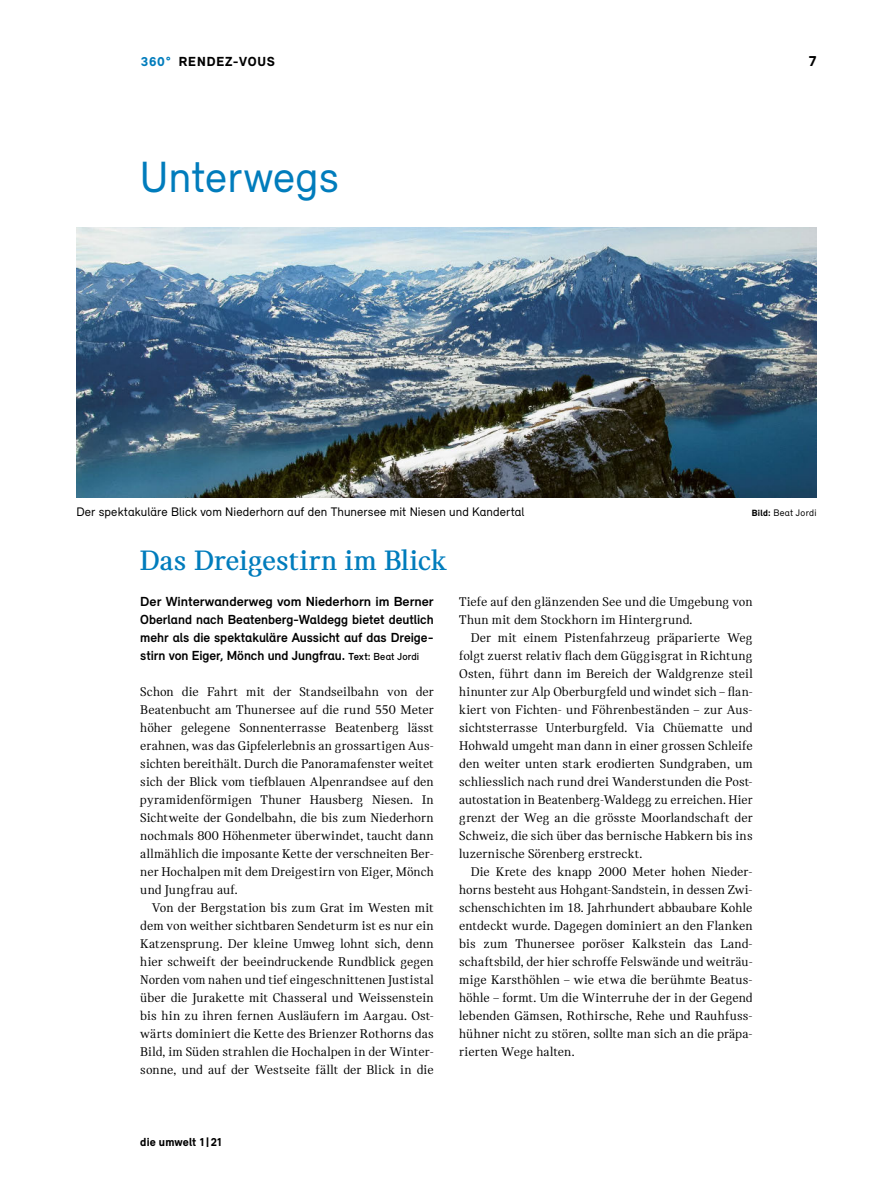
<style>
.page{position:relative;width:893px;height:1191px;background:#fff}
.page>*{position:absolute;margin:0;border:0;box-sizing:border-box;transform-origin:0 0}
.t1{font:45px "Relevant";color:#007cbc}
.t2{font:700 30px "Catalog";letter-spacing:-.005em;color:#007cbc}
.t3{font:900 15px "Relevant";color:#000}
.t4{font:13.5px/18px "Catalog";letter-spacing:.005em;color:#000;text-align:justify}
.t5{font:700 13.5px/18px "Relevant";color:#000;text-align:justify;scale:1.05 1}
.t6{font:900 13.5px "Relevant";letter-spacing:.06em;color:#000}
.t7{font:12.75px "Relevant";letter-spacing:.01em;color:#000}
.t8{font:900 12px "Relevant";letter-spacing:.01em;color:#000}
.t9{font:9.75px "Relevant";letter-spacing:.025em;color:#000}
.s1{color:#007cbc}
.s2{font-weight:900;font-size:9.3px}
.s3{font-size:10.5px}
.s4{font-weight:500;font-size:10.5px}
</style>
<div class="page">
<img style="left:77px;top:228px;width:739px;height:270px">
<p class="t6" style="left:141px;top:53px;width:136px"><span class="s1">360°</span> RENDEZ-VOUS</p>
<h1 class="t1" style="left:140px;top:150px;width:201px">Unterwegs</h1>
<p class="t3" style="left:809px;top:52px;width:9px">7</p>
<p class="t7" style="left:77px;top:504px;width:450px">Der spektakuläre Blick vom Niederhorn auf den Thunersee mit Niesen und Kandertal</p>
<p class="t9" style="left:752px;top:507px;width:66px"><span class="s2">Bild:</span> Beat Jordi</p>
<h2 class="t2" style="left:140px;top:543px;width:309px">Das Dreigestirn im Blick</h2>
<p class="t5" style="left:140px;top:592px;width:281px">Der Winterwanderweg vom Niederhorn im Berner Oberland nach Beatenberg-Waldegg bietet deutlich mehr als die spektakuläre Aussicht auf das Dreige&shy;stirn von Eiger, Mönch und Jungfrau. <span class="s3">Text:</span> <span class="s4">Beat Jordi</span></p>
<p class="t4" style="left:140px;top:682px;width:295px">Schon die Fahrt mit der Standseilbahn von der Beatenbucht am Thunersee auf die rund 550 Meter höher gelegene Sonnenterrasse Beatenberg lässt erahnen, was das Gipfelerlebnis an grossartigen Aus&shy;sichten bereithält. Durch die Panoramafenster weitet sich der Blick vom tiefblauen Alpenrandsee auf den pyramidenförmigen Thuner Hausberg Niesen. In Sichtweite der Gondelbahn, die bis zum Niederhorn nochmals 800 Höhenmeter überwindet, taucht dann allmählich die imposante Kette der verschneiten Ber&shy;ner Hochalpen mit dem Dreigestirn von Eiger, Mönch und Jungfrau auf.</p>
<p class="t4" style="left:140px;top:898px;width:295px;text-indent:11px">Von der Bergstation bis zum Grat im Westen mit dem von weither sichtbaren Sendeturm ist es nur ein Katzensprung. Der kleine Umweg lohnt sich, denn hier schweift der beeindruckende Rundblick gegen Norden vom nahen und tief eingeschnittenen Justistal über die Jurakette mit Chasseral und Weissenstein bis hin zu ihren fernen Ausläufern im Aargau. Ost&shy;wärts dominiert die Kette des Brienzer Rothorns das Bild, im Süden strahlen die Hochalpen in der Winter&shy;sonne, und auf der Westseite fällt der Blick in die</p>
<p class="t4" style="left:459px;top:592px;width:295px">Tiefe auf den glänzenden See und die Umgebung von<br>Thun mit dem Stockhorn im Hintergrund.</p>
<p class="t4" style="left:459px;top:628px;width:295px;text-indent:11px">Der mit einem Pistenfahrzeug präparierte Weg folgt zuerst relativ flach dem Güggisgrat in Richtung Osten, führt dann im Bereich der Waldgrenze steil hinunter zur Alp Oberburgfeld und windet sich – flan&shy;kiert von Fichten- und Föhrenbeständen – zur Aus&shy;sichtsterrasse Unterburgfeld. Via Chüematte und Hohwald umgeht man dann in einer grossen Schleife den weiter unten stark erodierten Sundgraben, um schliesslich nach rund drei Wanderstunden die Post&shy;autostation in Beatenberg-Waldegg zu erreichen. Hier grenzt der Weg an die grösste Moorlandschaft der Schweiz, die sich über das bernische Habkern bis ins luzernische Sörenberg erstreckt.</p>
<p class="t4" style="left:459px;top:862px;width:295px;text-indent:11px">Die Krete des knapp 2000 Meter hohen Nieder&shy;horns besteht aus Hohgant-Sandstein, in dessen Zwi&shy;schenschichten im 18. Jahrhundert abbaubare Kohle entdeckt wurde. Dagegen dominiert an den Flanken bis zum Thunersee poröser Kalkstein das Land&shy;schaftsbild, der hier schroffe Felswände und weiträu&shy;mige Karsthöhlen – wie etwa die berühmte Beatus&shy;höhle – formt. Um die Winterruhe der in der Gegend lebenden Gämsen, Rothirsche, Rehe und Rauhfuss&shy;hühner nicht zu stören, sollte man sich an die präpa&shy;rierten Wege halten.</p>
<p class="t8" style="left:140px;top:1135px;width:83px">die umwelt 1 |21</p>
</div>
